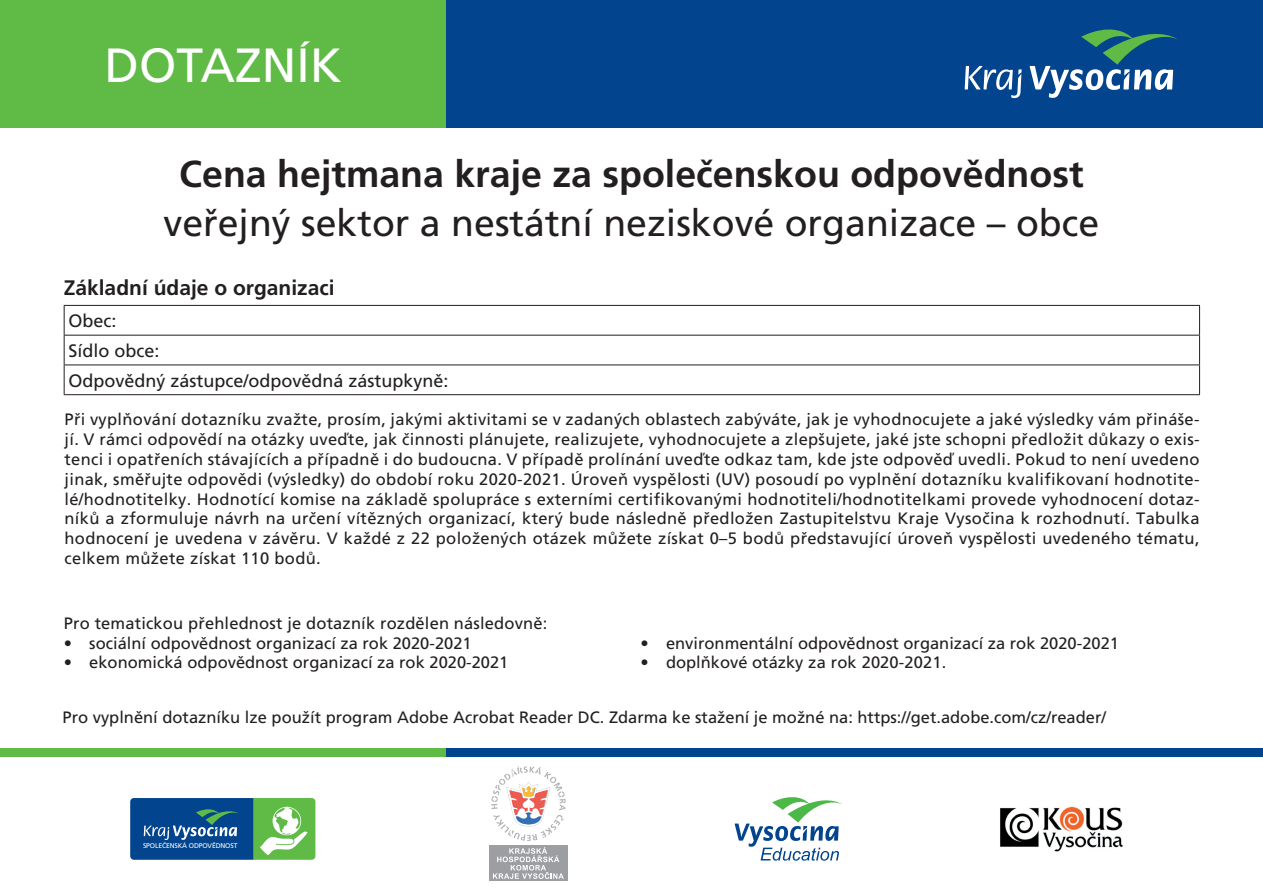
<style>
.page{position:relative;width:1263px;height:893px;background:#fff}
.page>*{position:absolute;margin:0;border:0;box-sizing:border-box;transform-origin:0 0}
.t1{font:48px "Frutiger CE";color:#fff}
.t2{font:37.5px "Frutiger CE";color:#231f20}
.t3{font:700 37.5px "Frutiger CE";color:#231f20}
.t4{font:700 21px "Frutiger CE";color:#231f20}
.t5{font:18px/29.7px "Frutiger CE";color:#231f20}
.t6{font:16.5px/19.8px "Frutiger CE";color:#231f20;text-align:justify}
.t7{font:6.75px "Frutiger CE";letter-spacing:-.02em;color:#fff}
</style>
<div class="page">
<hr style="left:64px;top:305px;width:1136px;height:1px;background:#231f20">
<hr style="left:64px;top:335px;width:1136px;height:1px;background:#231f20">
<hr style="left:64px;top:365px;width:1136px;height:1px;background:#231f20">
<svg style="left:64px;top:306px;width:1px;height:88px"></svg>
<svg style="left:1199px;top:306px;width:1px;height:88px"></svg>
<hr style="left:64px;top:394px;width:1136px;height:1px;background:#231f20">
<div style="left:0;top:0;width:446px;height:128px;background:#60bb46"></div>
<div style="left:0;top:748px;width:446px;height:9px;background:#60bb46"></div>
<div style="left:446px;top:0;width:817px;height:128px;background:#02448d"></div>
<div style="left:446px;top:748px;width:817px;height:9px;background:#02448d"></div>
<svg style="left:1030px;top:29px;width:147px;height:69px"></svg>
<svg style="left:965px;top:66px;width:56px;height:32px"></svg>
<svg style="left:130px;top:798px;width:185px;height:62px;background:#397a87"></svg>
<img style="left:1000px;top:806px;width:123px;height:46px">
<svg style="left:735px;top:797px;width:107px;height:64px"></svg>
<div style="left:489px;top:845px;width:79px;height:36px;background:#9c9ea1"></div>
<svg style="left:491px;top:766px;width:75px;height:75px"></svg>
<svg style="left:493px;top:847px;width:71px;height:32px"></svg>
<h1 class="t1" style="left:105px;top:41px;width:239px">DOTAZNÍK</h1>
<h2 class="t3" style="left:179px;top:154px;width:906px">Cena hejtmana kraje za společenskou odpovědnost</h2>
<h2 class="t2" style="left:164px;top:203px;width:937px">veřejný sektor a nestátní neziskové organizace – obce</h2>
<p class="t4" style="left:64px;top:276px;width:272px">Základní údaje o organizaci</p>
<p class="t5" style="left:68px;top:307px;width:382px">Obec:<br>Sídlo obce:<br>Odpovědný zástupce/odpovědná zástupkyně:</p>
<p class="t6" style="left:64px;top:410px;width:1137px">Při vyplňování dotazníku zvažte, prosím, jakými aktivitami se v zadaných oblastech zabýváte, jak je vyhodnocujete a jaké výsledky vám přináše&shy;jí. V rámci odpovědí na otázky uveďte, jak činnosti plánujete, realizujete, vyhodnocujete a zlepšujete, jaké jste schopni předložit důkazy o exis&shy;tenci i opatřeních stávajících a případně i do budoucna. V případě prolínání uveďte odkaz tam, kde jste odpověď uvedli. Pokud to není uvedeno jinak, směřujte odpovědi (výsledky) do období roku 2020-2021. Úroveň vyspělosti (UV) posoudí po vyplnění dotazníku kvalifikovaní hodnotite&shy;lé/hodnotitelky. Hodnotící komise na základě spolupráce s externími certifikovanými hodnotiteli/hodnotitelkami provede vyhodnocení dotaz&shy;níků a zformuluje návrh na určení vítězných organizací, který bude následně předložen Zastupitelstvu Kraje Vysočina k rozhodnutí. Tabulka hodnocení je uvedena v závěru. V každé z 22 položených otázek můžete získat 0–5 bodů představující úroveň vyspělosti uvedeného tématu, celkem můžete získat 110 bodů.</p>
<p class="t6" style="left:64px;top:614px;width:485px">Pro tematickou přehlednost je dotazník rozdělen následovně:</p>
<p class="t6" style="left:64px;top:634px;width:409px">• sociální odpovědnost organizací za rok 2020-2021</p>
<p class="t6" style="left:64px;top:653px;width:446px">• ekonomická odpovědnost organizací za rok 2020-2021</p>
<p class="t6" style="left:640px;top:634px;width:480px">• environmentální odpovědnost organizací za rok 2020-2021</p>
<p class="t6" style="left:640px;top:653px;width:307px">• doplňkové otázky za rok 2020-2021.</p>
<p class="t6" style="left:63px;top:708px;width:1045px">Pro vyplnění dotazníku lze použít program Adobe Acrobat Reader DC. Zdarma ke stažení je možné na: https://get.adobe.com/cz/reader/</p>
<p class="t7" style="left:143px;top:842px;width:96px">SPOLEČENSKÁ ODPOVĚDNOST</p>
</div>
